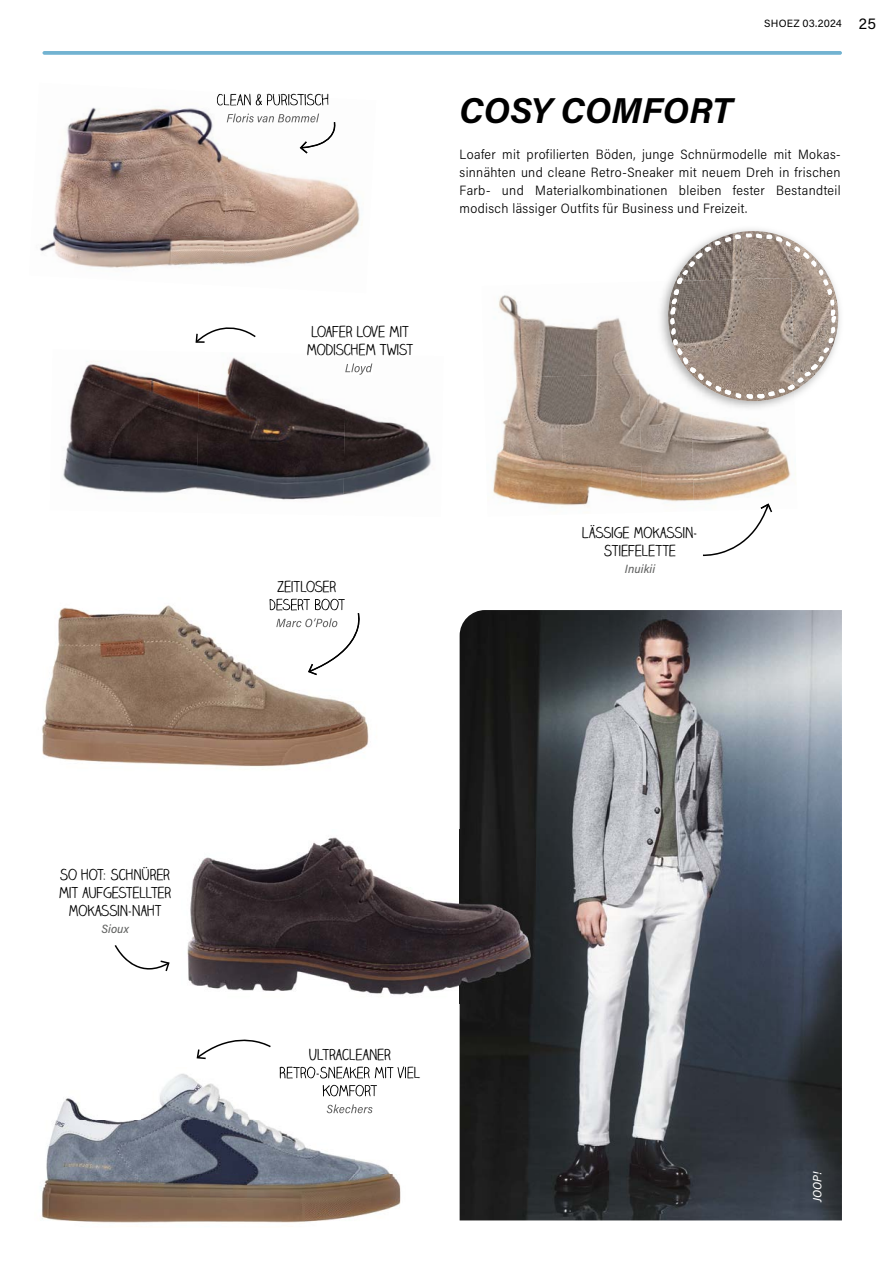
<style>
.page{position:relative;width:893px;height:1263px;background:#fff}
.page>*{position:absolute;margin:0;border:0;box-sizing:border-box;transform-origin:0 0}
.t1{font:italic 700 36px "Acumin Pro";color:#000}
.t2{font:15px/18px "Claire Hand";letter-spacing:-.015em;color:#000;text-align:center}
.t3{font:300 13.5px/18px "Acumin Pro Semi Cond";letter-spacing:.025em;color:#000;text-align:justify}
.t4{font:italic 500 12px "Acumin Pro Semi Cond";letter-spacing:.01em;color:#636463}
.t5{font:italic 500 12px "Acumin Pro Semi Cond";color:#fff}
.t6{font:10.5px "Acumin Pro";letter-spacing:.02em;color:#000}
.s1{font-size:15px}
</style>
<div class="page">
<img style="left:732px;top:229px;width:108px;height:116px">
<svg style="left:43px;top:51px;width:799px;height:4px;background:#7ab7d3"></svg>
<svg style="left:115px;top:945px;width:55px;height:26px"></svg>
<svg style="left:196px;top:327px;width:60px;height:16px"></svg>
<svg style="left:197px;top:1039px;width:74px;height:20px"></svg>
<img style="left:460px;top:610px;width:382px;height:610px">
<img style="left:54px;top:107px;width:167px;height:120px">
<img style="left:221px;top:98px;width:141px;height:167px">
<img style="left:40px;top:227px;width:184px;height:41px">
<svg style="left:300px;top:122px;width:36px;height:32px"></svg>
<img style="left:217px;top:94px;width:111px;height:12px">
<img style="left:227px;top:114px;width:92px;height:8px">
<img style="left:499px;top:295px;width:136px;height:79px">
<img style="left:641px;top:384px;width:50px;height:119px">
<img style="left:495px;top:374px;width:146px;height:92px">
<img style="left:691px;top:414px;width:105px;height:87px">
<img style="left:492px;top:466px;width:151px;height:41px">
<img style="left:657px;top:283px;width:128px;height:129px">
<img style="left:668px;top:280px;width:122px;height:121px">
<svg style="left:670px;top:231px;width:166px;height:168px"></svg>
<svg style="left:703px;top:503px;width:69px;height:53px"></svg>
<img style="left:63px;top:361px;width:133px;height:132px">
<img style="left:196px;top:357px;width:147px;height:143px">
<img style="left:343px;top:363px;width:88px;height:132px">
<img style="left:307px;top:354px;width:97px;height:2px">
<img style="left:345px;top:363px;width:27px;height:12px">
<img style="left:42px;top:598px;width:327px;height:169px">
<svg style="left:308px;top:613px;width:53px;height:62px"></svg>
<img style="left:270px;top:599px;width:75px;height:11px">
<img style="left:276px;top:618px;width:61px;height:9px">
<img style="left:46px;top:1068px;width:308px;height:106px">
<img style="left:354px;top:1078px;width:52px;height:96px">
<img style="left:40px;top:1174px;width:361px;height:49px">
<img style="left:280px;top:1068px;width:126px;height:10px">
<img style="left:323px;top:1085px;width:54px;height:11px">
<img style="left:327px;top:1104px;width:45px;height:9px">
<img style="left:187px;top:830px;width:348px;height:173px">
<p class="t2" style="left:216px;top:91px;width:114px">CLEAN &amp; PURISTISCH</p>
<p class="t2" style="left:306px;top:323px;width:108px">LOAFER LOVE MIT<br>MODISCHEM TWIST</p>
<h1 class="t1" style="left:460px;top:85px;width:275px">COSY COMFORT</h1>
<p class="t6" style="left:764px;top:17px;width:113px">SHOEZ 03.2024 <span class="s1">25</span></p>
<p class="t3" style="left:460px;top:145px;width:383px">Loafer mit profilierten Böden, junge Schnürmodelle mit Mokas&shy;sinnähten und cleane Retro-Sneaker mit neuem Dreh in frischen Farb- und Materialkombinationen bleiben fester Bestandteil modisch lässiger Outfits für Business und Freizeit.</p>
<p class="t2" style="left:278px;top:577px;width:60px">ZEITLOSER</p>
<p class="t2" style="left:582px;top:523px;width:118px">LÄSSIGE MOKASSIN-<br>STIEFELETTE</p>
<p class="t4" style="left:625px;top:560px;width:32px">Inuikii</p>
<p class="t2" style="left:59px;top:865px;width:114px">SO HOT: SCHNÜRER<br>MIT AUFGESTELLTER<br>MOKASSIN-NAHT</p>
<p class="t4" style="left:101px;top:920px;width:29px">Sioux</p>
<p class="t2" style="left:308px;top:1045px;width:84px">ULTRACLEANER</p>
<p class="t5" style="left:809px;top:1202px;width:33px;rotate:-90deg">JOOP!</p>
</div>
